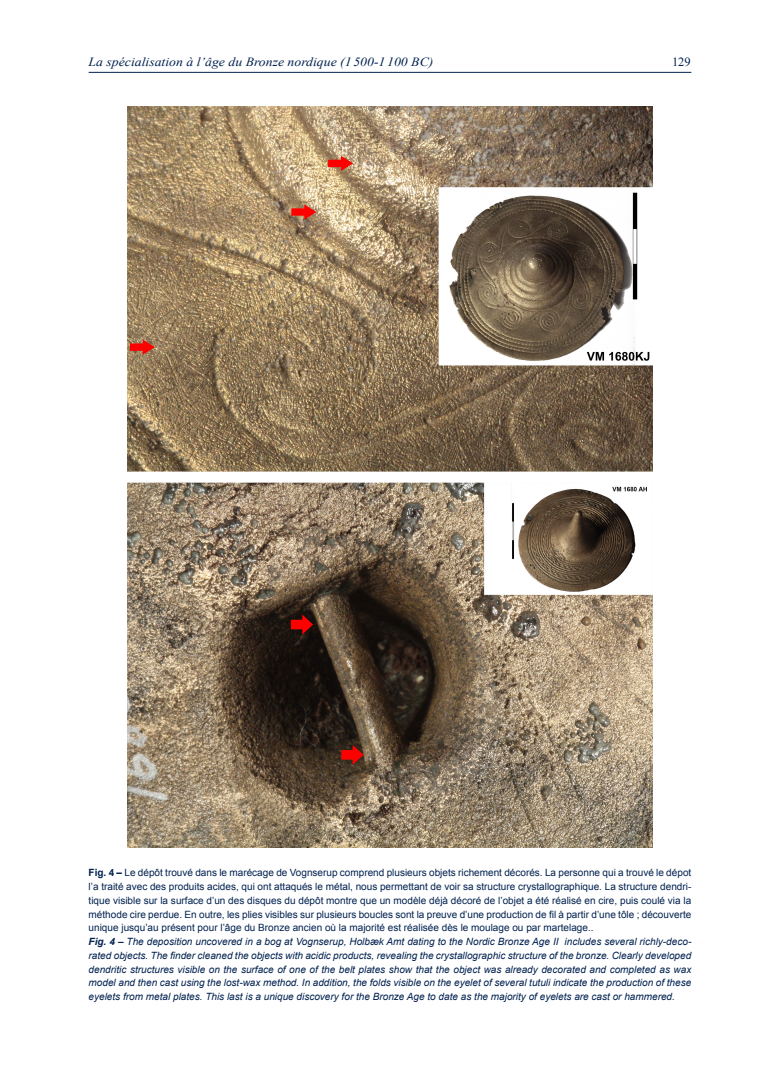
<style>
.page{position:relative;width:780px;height:1088px;background:#fff}
.page>*{position:absolute;margin:0;border:0;box-sizing:border-box;transform-origin:0 0}
.t1{font:italic 12.5px "Times New Roman";color:#00214f;scale:1.1 1}
.t2{font:12.5px "Times New Roman";color:#00214f}
.Figures{font:italic 10px/13.8px "Arial";color:#00214f;text-align:justify}
.Figures-2{font:10px/13.8px "Arial";color:#00214f;text-align:justify}
.s1{font-weight:700}
</style>
<div class="page">
<hr style="left:89px;top:72px;width:602px;height:1px;background:#00214f">
<img style="left:128px;top:106px;width:524px;height:742px">
<p class="t1" style="left:89px;top:53px;width:315px">La spécialisation à l’âge du Bronze nordique (1500-1 100 BC)</p>
<p class="t2" style="left:672px;top:53px;width:20px">129</p>
<p class="Figures-2" style="left:89px;top:866px;width:604px"><span class="s1">Fig. 4 –</span> Le dépôt trouvé dans le marécage de Vognserup comprend plusieurs objets richement décorés. La personne qui a trouvé le dépot l’a traité avec des produits acides, qui ont attaqués le métal, nous permettant de voir sa structure crystallographique. La structure dendri&shy;tique visible sur la surface d’un des disques du dépôt montre que un modèle déjà décoré de l’objet a été réalisé en cire, puis coulé via la méthode cire perdue. En outre, les plies visibles sur plusieurs boucles sont la preuve d’une production de fil à partir d’une tôle ; découverte unique jusqu’au présent pour l’âge du Bronze ancien où la majorité est réalisée dès le moulage ou par martelage..</p>
<p class="Figures" style="left:89px;top:935px;width:604px"><span class="s1">Fig. 4 –</span> The deposition uncovered in a bog at Vognserup, Holbæk Amt dating to the Nordic Bronze Age II includes several richly-deco&shy;rated objects. The finder cleaned the objects with acidic products, revealing the crystallographic structure of the bronze. Clearly developed dendritic structures visible on the surface of one of the belt plates show that the object was already decorated and completed as wax model and then cast using the lost-wax method. In addition, the folds visible on the eyelet of several tutuli indicate the production of these eyelets from metal plates. This last is a unique discovery for the Bronze Age to date as the majority of eyelets are cast or hammered.</p>
</div>
